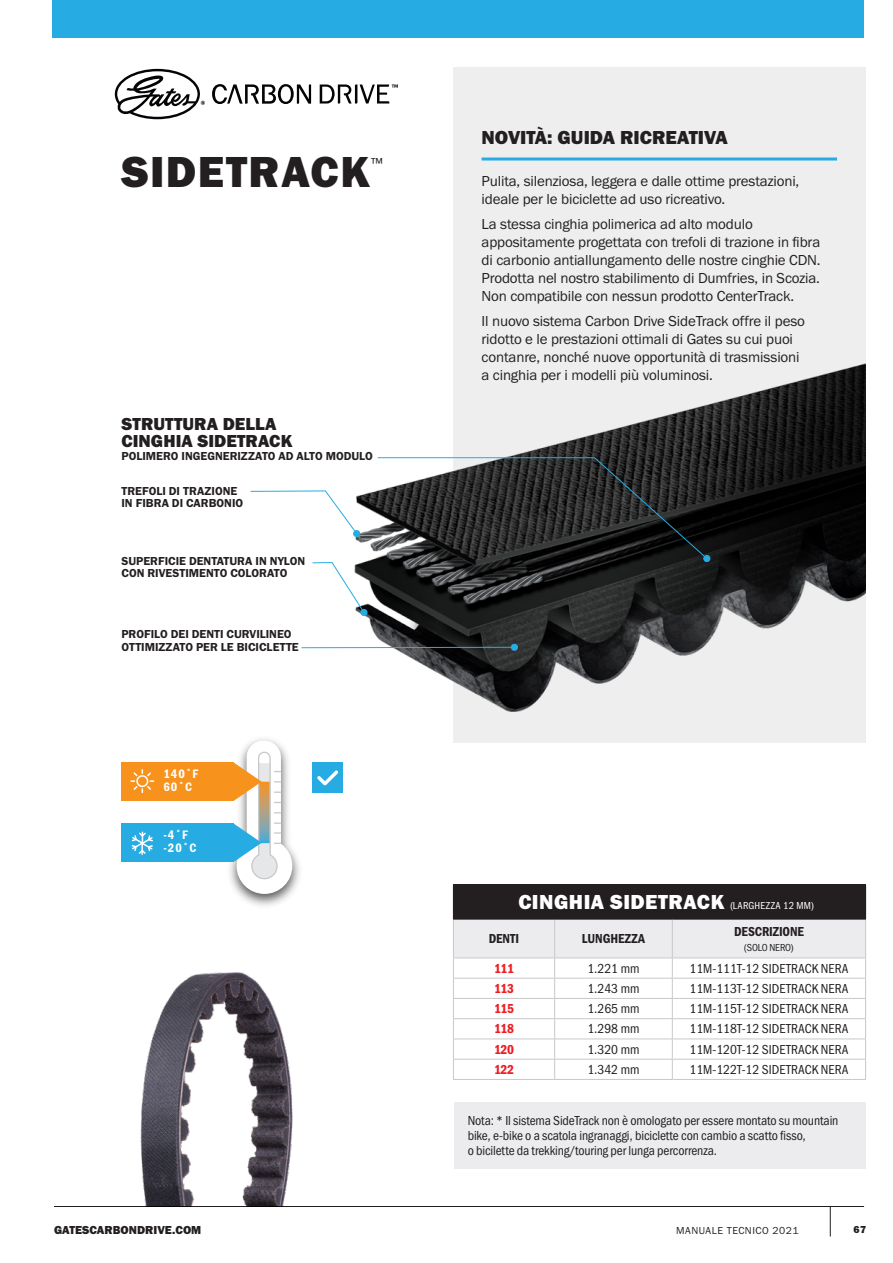
<style>
.page{position:relative;width:893px;height:1263px;background:#fff}
.page>*{position:absolute;margin:0;border:0;box-sizing:border-box;transform-origin:0 0}
._30_27_FrGth_Heavy{font:45px "Franklin Gothic URW Hea";letter-spacing:.03em;color:#231f20}
.TABLE_Top_Title{font:21px "Franklin Gothic URW Hea";letter-spacing:.02em;color:#fff}
.Sidebar_Title_with_R{font:19.5px "Franklin Gothic URW Hea";color:#231f20}
.t1{font:18px/16.5px "Franklin Gothic URW Hea";color:#231f20}
.Paragraph_Text_FrGth{font:15px/18px "Franklin Gothic URW Boo";letter-spacing:-.01em;color:#231f20}
._30_27_FrGth_Heavy-2{font:15px "Franklin Gothic URW Boo";color:#231f20}
.TABLE_Book_BODY{font:13.5px "Franklin Gothic URW Cond";color:#231f20}
.Photo_Caption_left_a{font:13.5px/15px "Franklin Gothic URW Cond";letter-spacing:-.01em;color:#231f20}
.TABLE_Gray_Subtitle{font:13.5px "Franklin Gothic URW Con Dem";letter-spacing:-.01em;color:#231f20}
.TABLE_Bold_BODY{font:13.5px "Franklin Gothic URW Con Dem";letter-spacing:-.03em;color:#ee1d23}
.t2{font:12.75px/13px "Franklin Gothic URW Con Dem";letter-spacing:.075em;color:#fff}
.t3{font:12px/12px "Franklin Gothic URW Dem";color:#231f20}
.t4{font:12px "Franklin Gothic URW Hea";color:#231f20}
.t5{font:10.5px "Franklin Gothic URW Boo";letter-spacing:.05em;color:#231f20}
.Photo_Caption_center{font:10.5px "Franklin Gothic URW Cond";letter-spacing:-.01em;color:#231f20}
.t6{font:10.5px "Franklin Gothic URW Hea";color:#231f20}
.s1{font-family:"Franklin Gothic URW Cond";font-size:10.5px}
</style>
<div class="page">
<div style="left:52px;top:0;width:812px;height:37px;background:#26ace2"></div>
<hr style="left:830px;top:1206px;width:1px;height:30px;background:#231f20">
<hr style="left:54px;top:1206px;width:810px;height:1px;background:#231f20">
<div style="left:453px;top:68px;width:413px;height:674px;background:#eeeeef"></div>
<hr style="left:482px;top:158px;width:355px;height:3px;background:#26ace2">
<svg style="left:115px;top:69px;width:90px;height:50px"></svg>
<svg style="left:212px;top:84px;width:99px;height:20px"></svg>
<svg style="left:320px;top:84px;width:78px;height:20px"></svg>
<img style="left:343px;top:363px;width:523px;height:349px">
<svg style="left:377px;top:457px;width:331px;height:103px;background:#363838"></svg>
<div style="left:703px;top:555px;width:7px;height:7px;background:#26ace2;border-radius:50%"></div>
<svg style="left:250px;top:490px;width:108px;height:45px"></svg>
<div style="left:353px;top:530px;width:7px;height:7px;background:#26ace2;border-radius:50%"></div>
<svg style="left:312px;top:562px;width:53px;height:52px"></svg>
<div style="left:360px;top:609px;width:8px;height:7px;background:#26ace2;border-radius:50%"></div>
<hr style="left:302px;top:647px;width:212px;height:1px;background:#26ace2">
<div style="left:511px;top:644px;width:7px;height:7px;background:#26ace2;border-radius:50%"></div>
<img style="left:223px;top:762px;width:77px;height:144px">
<div style="left:122px;top:763px;width:112px;height:38px;background:#f7931d"></div>
<svg style="left:131px;top:770px;width:23px;height:22px"></svg>
<svg style="left:234px;top:739px;width:58px;height:155px"></svg>
<div style="left:122px;top:824px;width:112px;height:38px;background:#26ace2"></div>
<svg style="left:131px;top:831px;width:22px;height:24px"></svg>
<div style="left:312px;top:763px;width:31px;height:30px;background:#26ace2"></div>
<svg style="left:317px;top:770px;width:22px;height:16px"></svg>
<img style="left:140px;top:972px;width:153px;height:234px">
<div style="left:453px;top:885px;width:413px;height:34px;background:#231f20"></div>
<svg style="left:453px;top:920px;width:413px;height:159px"></svg>
<hr style="left:453px;top:1079px;width:102px;height:1px;background:#c7c8ca">
<hr style="left:555px;top:1079px;width:117px;height:1px;background:#c7c8ca">
<hr style="left:672px;top:1079px;width:194px;height:1px;background:#c7c8ca">
<hr style="left:453px;top:884px;width:102px;height:1px;background:#231f20">
<hr style="left:555px;top:884px;width:117px;height:1px;background:#231f20">
<hr style="left:672px;top:884px;width:194px;height:1px;background:#231f20">
<hr style="left:453px;top:919px;width:102px;height:1px;background:#231f20">
<hr style="left:555px;top:919px;width:117px;height:1px;background:#231f20">
<hr style="left:672px;top:919px;width:194px;height:1px;background:#231f20">
<div style="left:454px;top:1102px;width:412px;height:66px;background:#ececee"></div>
<p class="_30_27_FrGth_Heavy" style="left:122px;top:143px;width:250px">SIDETRACK</p>
<p class="_30_27_FrGth_Heavy-2" style="left:371px;top:154px;width:13px">™</p>
<p class="t1" style="left:122px;top:415px;width:172px">STRUTTURA DELLA<br>CINGHIA SIDETRACK</p>
<p class="t3" style="left:122px;top:450px;width:253px">POLIMERO INGEGNERIZZATO AD ALTO MODULO</p>
<p class="t3" style="left:122px;top:484px;width:123px">TREFOLI DI TRAZIONE<br>IN FIBRA DI CARBONIO</p>
<p class="t3" style="left:122px;top:555px;width:185px">SUPERFICIE DENTATURA IN NYLON<br>CON RIVESTIMENTO COLORATO</p>
<p class="t3" style="left:122px;top:627px;width:179px;line-height:13.5px">PROFILO DEI DENTI CURVILINEO<br>OTTIMIZZATO PER LE BICICLETTE</p>
<p class="t2" style="left:163px;top:766px;width:36px">140˚F<br>60˚C</p>
<p class="t2" style="left:163px;top:827px;width:34px">-4˚F -20˚C</p>
<p class="Sidebar_Title_with_R" style="left:482px;top:125px;width:248px">NOVITÀ: GUIDA RICREATIVA</p>
<p class="Paragraph_Text_FrGth" style="left:482px;top:172px;width:319px">Pulita, silenziosa, leggera e dalle ottime prestazioni, ideale per le biciclette ad uso ricreativo.</p>
<p class="Paragraph_Text_FrGth" style="left:482px;top:214px;width:341px">La stessa cinghia polimerica ad alto modulo appositamente progettata con trefoli di trazione in fibra di carbonio antiallungamento delle nostre cinghie CDN.<br>Prodotta nel nostro stabilimento di Dumfries, in Scozia.<br>Non compatibile con nessun prodotto CenterTrack.</p>
<p class="Paragraph_Text_FrGth" style="left:482px;top:311px;width:325px">Il nuovo sistema Carbon Drive SideTrack offre il peso ridotto e le prestazioni ottimali di Gates su cui puoi contanre, nonché nuove opportunità di trasmissioni a cinghia per i modelli più voluminosi.</p>
<p class="TABLE_Top_Title" style="left:518px;top:888px;width:297px">CINGHIA SIDETRACK <span class="s1">(LARGHEZZA 12 MM)</span></p>
<p class="TABLE_Gray_Subtitle" style="left:489px;top:929px;width:32px">DENTI</p>
<p class="TABLE_Gray_Subtitle" style="left:582px;top:929px;width:65px">LUNGHEZZA</p>
<p class="TABLE_Gray_Subtitle" style="left:734px;top:922px;width:71px">DESCRIZIONE</p>
<p class="Photo_Caption_center" style="left:744px;top:939px;width:51px">(SOLO NERO)</p>
<p class="TABLE_Bold_BODY" style="left:494px;top:959px;width:21px">111</p>
<p class="TABLE_Book_BODY" style="left:587px;top:958px;width:54px">1.221 mm</p>
<p class="TABLE_Book_BODY" style="left:689px;top:958px;width:160px">11M-111T-12 SIDETRACK NERA</p>
<p class="TABLE_Bold_BODY" style="left:494px;top:979px;width:21px">113</p>
<p class="TABLE_Book_BODY" style="left:587px;top:979px;width:54px">1.243 mm</p>
<p class="TABLE_Book_BODY" style="left:689px;top:979px;width:160px">11M-113T-12 SIDETRACK NERA</p>
<p class="TABLE_Bold_BODY" style="left:494px;top:999px;width:21px">115</p>
<p class="TABLE_Book_BODY" style="left:587px;top:999px;width:54px">1.265 mm</p>
<p class="TABLE_Book_BODY" style="left:689px;top:999px;width:160px">11M-115T-12 SIDETRACK NERA</p>
<p class="TABLE_Bold_BODY" style="left:494px;top:1020px;width:21px">118</p>
<p class="TABLE_Book_BODY" style="left:587px;top:1019px;width:54px">1.298 mm</p>
<p class="TABLE_Book_BODY" style="left:689px;top:1019px;width:160px">11M-118T-12 SIDETRACK NERA</p>
<p class="TABLE_Bold_BODY" style="left:494px;top:1040px;width:21px">120</p>
<p class="TABLE_Book_BODY" style="left:587px;top:1039px;width:54px">1.320 mm</p>
<p class="TABLE_Book_BODY" style="left:689px;top:1039px;width:160px">11M-120T-12 SIDETRACK NERA</p>
<p class="TABLE_Bold_BODY" style="left:494px;top:1060px;width:21px">122</p>
<p class="TABLE_Book_BODY" style="left:587px;top:1060px;width:54px">1.342 mm</p>
<p class="TABLE_Book_BODY" style="left:689px;top:1060px;width:160px">11M-122T-12 SIDETRACK NERA</p>
<p class="Photo_Caption_left_a" style="left:468px;top:1112px;width:372px">Nota: * Il sistema SideTrack non è omologato per essere montato su mountain bike, e-bike o a scatola ingranaggi, biciclette con cambio a scatto fisso,<br>o bicilette da trekking/touring per lunga percorrenza.</p>
<p class="t4" style="left:54px;top:1222px;width:149px">GATESCARBONDRIVE.COM</p>
<p class="t5" style="left:676px;top:1224px;width:124px">MANUALE TECNICO 2021</p>
<p class="t6" style="left:854px;top:1223px;width:14px">67</p>
</div>
